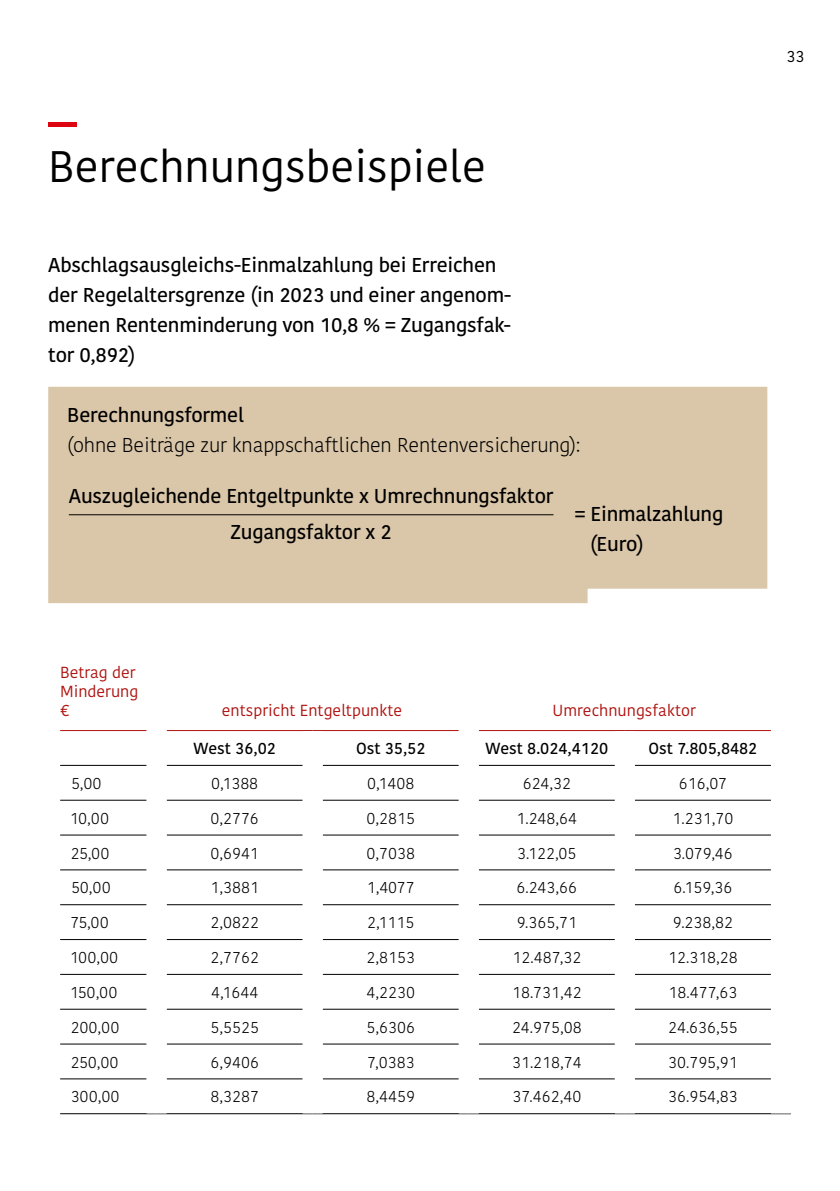
<style>
.page{position:relative;width:840px;height:1191px;background:#fff}
.page>*{position:absolute;margin:0;border:0;box-sizing:border-box;transform-origin:0 0}
.t1{font:44px "Kohinoor KBS";color:#000}
.t2{font:500 20px/30px "Kohinoor KBS";letter-spacing:-.01em;color:#000}
.t3{font:300 20px "Kohinoor KBS";letter-spacing:-.01em;color:#000}
.t4{font:300 16px "Kohinoor KBS";color:#000}
.t5{font:16px/19.2px "Kohinoor KBS";color:#ae130f}
.t6{font:500 16px "Kohinoor KBS";color:#000}
.t7{font:16px "Kohinoor KBS";color:#000}
</style>
<div class="page">
<hr style="left:48px;top:122px;width:29px;height:4px;background:#dd0510">
<div style="left:48px;top:387px;width:718px;height:216px;background:#dac6a8"></div>
<hr style="left:69px;top:514px;width:484px;height:1px;background:#000">
<hr style="left:60px;top:765px;width:86px;height:1px;background:#000">
<hr style="left:166px;top:765px;width:136px;height:1px;background:#000">
<hr style="left:322px;top:765px;width:136px;height:1px;background:#000">
<hr style="left:478px;top:765px;width:136px;height:1px;background:#000">
<hr style="left:634px;top:765px;width:136px;height:1px;background:#000">
<hr style="left:60px;top:800px;width:86px;height:1px;background:#000">
<hr style="left:166px;top:800px;width:136px;height:1px;background:#000">
<hr style="left:322px;top:800px;width:136px;height:1px;background:#000">
<hr style="left:478px;top:800px;width:136px;height:1px;background:#000">
<hr style="left:634px;top:800px;width:136px;height:1px;background:#000">
<hr style="left:60px;top:834px;width:86px;height:1px;background:#000">
<hr style="left:166px;top:834px;width:136px;height:1px;background:#000">
<hr style="left:322px;top:834px;width:136px;height:1px;background:#000">
<hr style="left:478px;top:834px;width:136px;height:1px;background:#000">
<hr style="left:634px;top:834px;width:136px;height:1px;background:#000">
<hr style="left:60px;top:869px;width:86px;height:1px;background:#000">
<hr style="left:166px;top:869px;width:136px;height:1px;background:#000">
<hr style="left:322px;top:869px;width:136px;height:1px;background:#000">
<hr style="left:478px;top:869px;width:136px;height:1px;background:#000">
<hr style="left:634px;top:869px;width:136px;height:1px;background:#000">
<hr style="left:60px;top:904px;width:86px;height:1px;background:#000">
<hr style="left:166px;top:904px;width:136px;height:1px;background:#000">
<hr style="left:322px;top:904px;width:136px;height:1px;background:#000">
<hr style="left:478px;top:904px;width:136px;height:1px;background:#000">
<hr style="left:634px;top:904px;width:136px;height:1px;background:#000">
<hr style="left:60px;top:939px;width:86px;height:1px;background:#000">
<hr style="left:166px;top:939px;width:136px;height:1px;background:#000">
<hr style="left:322px;top:939px;width:136px;height:1px;background:#000">
<hr style="left:478px;top:939px;width:136px;height:1px;background:#000">
<hr style="left:634px;top:939px;width:136px;height:1px;background:#000">
<hr style="left:60px;top:974px;width:86px;height:1px;background:#000">
<hr style="left:166px;top:974px;width:136px;height:1px;background:#000">
<hr style="left:322px;top:974px;width:136px;height:1px;background:#000">
<hr style="left:478px;top:974px;width:136px;height:1px;background:#000">
<hr style="left:634px;top:974px;width:136px;height:1px;background:#000">
<hr style="left:60px;top:1009px;width:86px;height:1px;background:#000">
<hr style="left:166px;top:1009px;width:136px;height:1px;background:#000">
<hr style="left:322px;top:1009px;width:136px;height:1px;background:#000">
<hr style="left:478px;top:1009px;width:136px;height:1px;background:#000">
<hr style="left:634px;top:1009px;width:136px;height:1px;background:#000">
<hr style="left:60px;top:1043px;width:86px;height:1px;background:#000">
<hr style="left:166px;top:1043px;width:136px;height:1px;background:#000">
<hr style="left:322px;top:1043px;width:136px;height:1px;background:#000">
<hr style="left:478px;top:1043px;width:136px;height:1px;background:#000">
<hr style="left:634px;top:1043px;width:136px;height:1px;background:#000">
<hr style="left:60px;top:1078px;width:86px;height:1px;background:#000">
<hr style="left:166px;top:1078px;width:136px;height:1px;background:#000">
<hr style="left:322px;top:1078px;width:136px;height:1px;background:#000">
<hr style="left:478px;top:1078px;width:136px;height:1px;background:#000">
<hr style="left:634px;top:1078px;width:136px;height:1px;background:#000">
<hr style="left:60px;top:1113px;width:96px;height:1px;background:#000">
<hr style="left:156px;top:1113px;width:156px;height:1px;background:#000">
<hr style="left:312px;top:1113px;width:156px;height:1px;background:#000">
<hr style="left:468px;top:1113px;width:156px;height:1px;background:#000">
<hr style="left:624px;top:1113px;width:166px;height:1px;background:#000">
<hr style="left:60px;top:730px;width:86px;height:1px;background:#ae130f">
<hr style="left:166px;top:730px;width:146px;height:1px;background:#ae130f">
<hr style="left:312px;top:730px;width:146px;height:1px;background:#ae130f">
<hr style="left:478px;top:730px;width:146px;height:1px;background:#ae130f">
<hr style="left:624px;top:730px;width:146px;height:1px;background:#ae130f">
<h1 class="t1" style="left:48px;top:139px;width:439px">Berechnungsbeispiele</h1>
<p class="t2" style="left:48px;top:251px;width:464px">Abschlagsausgleichs-Einmalzahlung bei Erreichen der Regelaltersgrenze (in 2023 und einer angenom&shy;menen Rentenminderung von 10,8 % = Zugangsfak&shy;tor 0,892)</p>
<p class="t2" style="left:67px;top:401px;width:178px">Berechnungsformel</p>
<p class="t3" style="left:67px;top:432px;width:514px">(ohne Beiträge zur knappschaftlichen Rentenversicherung):</p>
<p class="t2" style="left:69px;top:478px;width:485px;line-height:36px;text-align:center">Auszugleichende Entgeltpunkte x Umrechnungsfaktor<br>Zugangsfaktor x 2</p>
<p class="t2" style="left:589px;top:499px;width:135px;text-indent:-15px">= Einmalzahlung (Euro)</p>
<p class="t7" style="left:786px;top:46px;width:20px">33</p>
<p class="t5" style="left:60px;top:663px;width:80px">Betrag der<br>Minderung €</p>
<p class="t5" style="left:222px;top:701px;width:182px">entspricht Entgeltpunkte</p>
<p class="t5" style="left:552px;top:701px;width:145px">Umrechnungsfaktor</p>
<p class="t6" style="left:193px;top:738px;width:84px">West 36,02</p>
<p class="t6" style="left:356px;top:738px;width:71px">Ost 35,52</p>
<p class="t6" style="left:485px;top:738px;width:124px">West 8.024,4120</p>
<p class="t6" style="left:648px;top:738px;width:110px">Ost 7.805,8482</p>
<p class="t4" style="left:71px;top:773px;width:32px">5,00</p>
<p class="t4" style="left:211px;top:773px;width:49px">0,1388</p>
<p class="t4" style="left:367px;top:773px;width:49px">0,1408</p>
<p class="t4" style="left:522px;top:773px;width:50px">624,32</p>
<p class="t4" style="left:678px;top:773px;width:50px">616,07</p>
<p class="t4" style="left:71px;top:808px;width:39px">10,00</p>
<p class="t4" style="left:210px;top:808px;width:50px">0,2776</p>
<p class="t4" style="left:366px;top:808px;width:50px">0,2815</p>
<p class="t4" style="left:516px;top:808px;width:62px">1.248,64</p>
<p class="t4" style="left:672px;top:808px;width:62px">1.231,70</p>
<p class="t4" style="left:71px;top:842px;width:39px">25,00</p>
<p class="t4" style="left:210px;top:842px;width:50px">0,6941</p>
<p class="t4" style="left:366px;top:842px;width:50px">0,7038</p>
<p class="t4" style="left:517px;top:842px;width:61px">3.122,05</p>
<p class="t4" style="left:672px;top:842px;width:61px">3.079,46</p>
<p class="t4" style="left:71px;top:877px;width:41px">50,00</p>
<p class="t4" style="left:210px;top:877px;width:50px">1,3881</p>
<p class="t4" style="left:366px;top:877px;width:50px">1,4077</p>
<p class="t4" style="left:516px;top:877px;width:62px">6.243,66</p>
<p class="t4" style="left:673px;top:877px;width:60px">6.159,36</p>
<p class="t4" style="left:71px;top:912px;width:39px">75,00</p>
<p class="t4" style="left:210px;top:912px;width:50px">2,0822</p>
<p class="t4" style="left:367px;top:912px;width:49px">2,1115</p>
<p class="t4" style="left:516px;top:912px;width:62px">9.365,71</p>
<p class="t4" style="left:672px;top:912px;width:62px">9.238,82</p>
<p class="t4" style="left:72px;top:947px;width:48px">100,00</p>
<p class="t4" style="left:210px;top:947px;width:50px">2,7762</p>
<p class="t4" style="left:366px;top:947px;width:50px">2,8153</p>
<p class="t4" style="left:512px;top:947px;width:70px">12.487,32</p>
<p class="t4" style="left:667px;top:947px;width:71px">12.318,28</p>
<p class="t4" style="left:72px;top:982px;width:47px">150,00</p>
<p class="t4" style="left:211px;top:982px;width:49px">4,1644</p>
<p class="t4" style="left:366px;top:982px;width:50px">4,2230</p>
<p class="t4" style="left:512px;top:982px;width:71px">18.731,42</p>
<p class="t4" style="left:668px;top:982px;width:70px">18.477,63</p>
<p class="t4" style="left:72px;top:1017px;width:49px">200,00</p>
<p class="t4" style="left:210px;top:1017px;width:50px">5,5525</p>
<p class="t4" style="left:366px;top:1017px;width:50px">5,6306</p>
<p class="t4" style="left:512px;top:1017px;width:71px">24.975,08</p>
<p class="t4" style="left:667px;top:1017px;width:71px">24.636,55</p>
<p class="t4" style="left:72px;top:1051px;width:49px">250,00</p>
<p class="t4" style="left:210px;top:1051px;width:50px">6,9406</p>
<p class="t4" style="left:367px;top:1051px;width:49px">7,0383</p>
<p class="t4" style="left:512px;top:1051px;width:71px">31.218,74</p>
<p class="t4" style="left:667px;top:1051px;width:71px">30.795,91</p>
<p class="t4" style="left:72px;top:1086px;width:50px">300,00</p>
<p class="t4" style="left:210px;top:1086px;width:50px">8,3287</p>
<p class="t4" style="left:366px;top:1086px;width:50px">8,4459</p>
<p class="t4" style="left:512px;top:1086px;width:70px">37.462,40</p>
<p class="t4" style="left:667px;top:1086px;width:71px">36.954,83</p>
</div>
